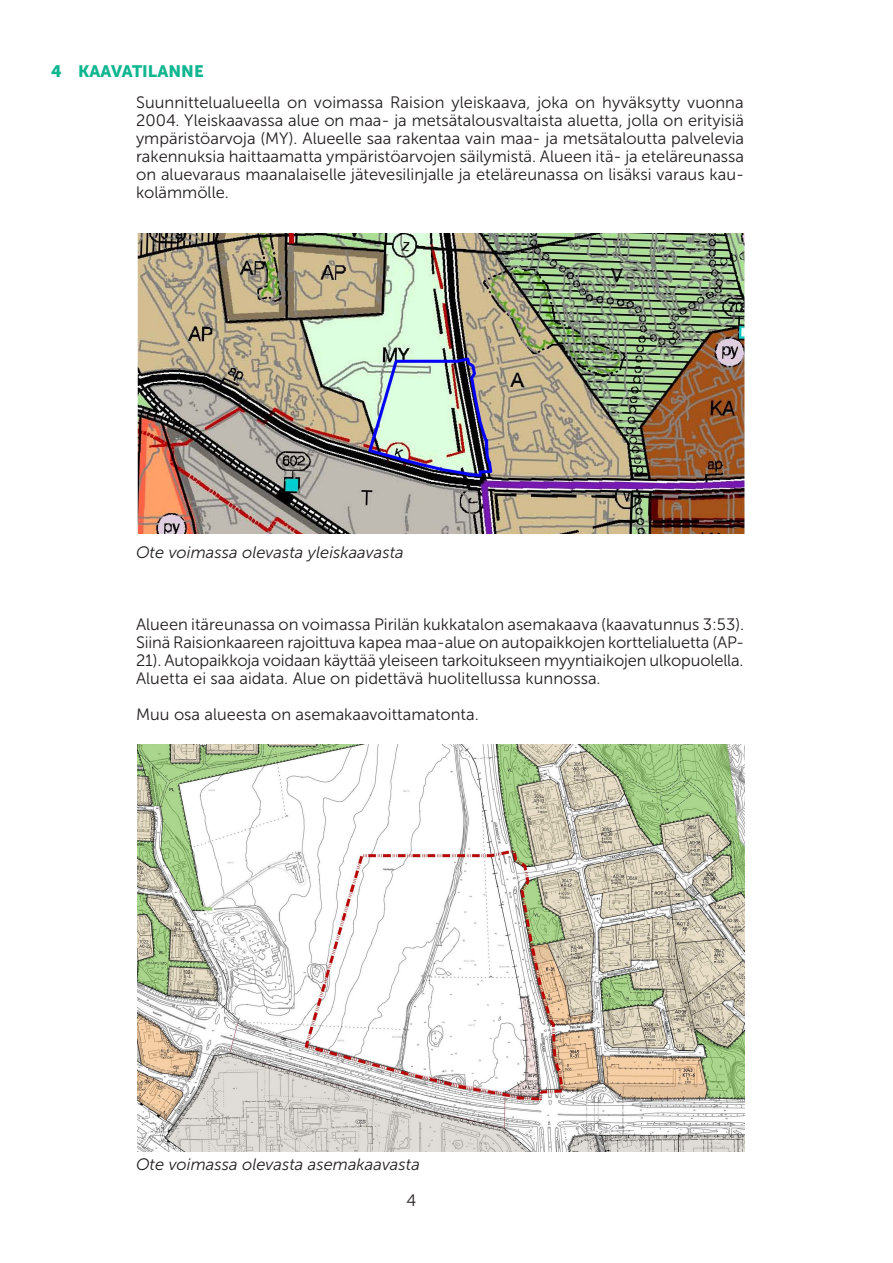
<style>
.page{position:relative;width:893px;height:1263px;background:#fff}
.page>*{position:absolute;margin:0;border:0;box-sizing:border-box;transform-origin:0 0}
.t1{font:16.5px/18px "Museo Sans 300";color:#231f20;text-align:justify}
.t2{font:italic 16.5px "Museo Sans 300";color:#231f20}
.t3{font:16.5px "Museo Sans 900";color:#0fb68f}
</style>
<div class="page">
<img style="left:137px;top:234px;width:607px;height:300px">
<img style="left:137px;top:745px;width:607px;height:406px">
<p class="t3" style="left:51px;top:61px;width:154px">4 KAAVATILANNE</p>
<p class="t1" style="left:136px;top:93px;width:610px">Suunnittelualueella on voimassa Raision yleiskaava, joka on hyväksytty vuonna 2004. Yleiskaavassa alue on maa- ja metsätalousvaltaista aluetta, jolla on erityisiä ympäristöarvoja (MY). Alueelle saa rakentaa vain maa- ja metsätaloutta palvelevia rakennuksia haittaamatta ympäristöarvojen säilymistä. Alueen itä- ja eteläreunassa on aluevaraus maanalaiselle jätevesilinjalle ja eteläreunassa on lisäksi varaus kau&shy;kolämmölle.</p>
<p class="t2" style="left:136px;top:543px;width:269px">Ote voimassa olevasta yleiskaavasta</p>
<p class="t1" style="left:136px;top:615px;width:610px">Alueen itäreunassa on voimassa Pirilän kukkatalon asemakaava (kaavatunnus 3:53).<br>Siinä Raisionkaareen rajoittuva kapea maa-alue on autopaikkojen korttelialuetta (AP-21). Autopaikkoja voidaan käyttää yleiseen tarkoitukseen myyntiaikojen ulkopuolella.<br>Aluetta ei saa aidata. Alue on pidettävä huolitellussa kunnossa.</p>
<p class="t1" style="left:136px;top:705px;width:344px">Muu osa alueesta on asemakaavoittamatonta.</p>
<p class="t2" style="left:136px;top:1155px;width:285px">Ote voimassa olevasta asemakaavasta</p>
<p class="t1" style="left:406px;top:1191px;width:11px">4</p>
</div>
